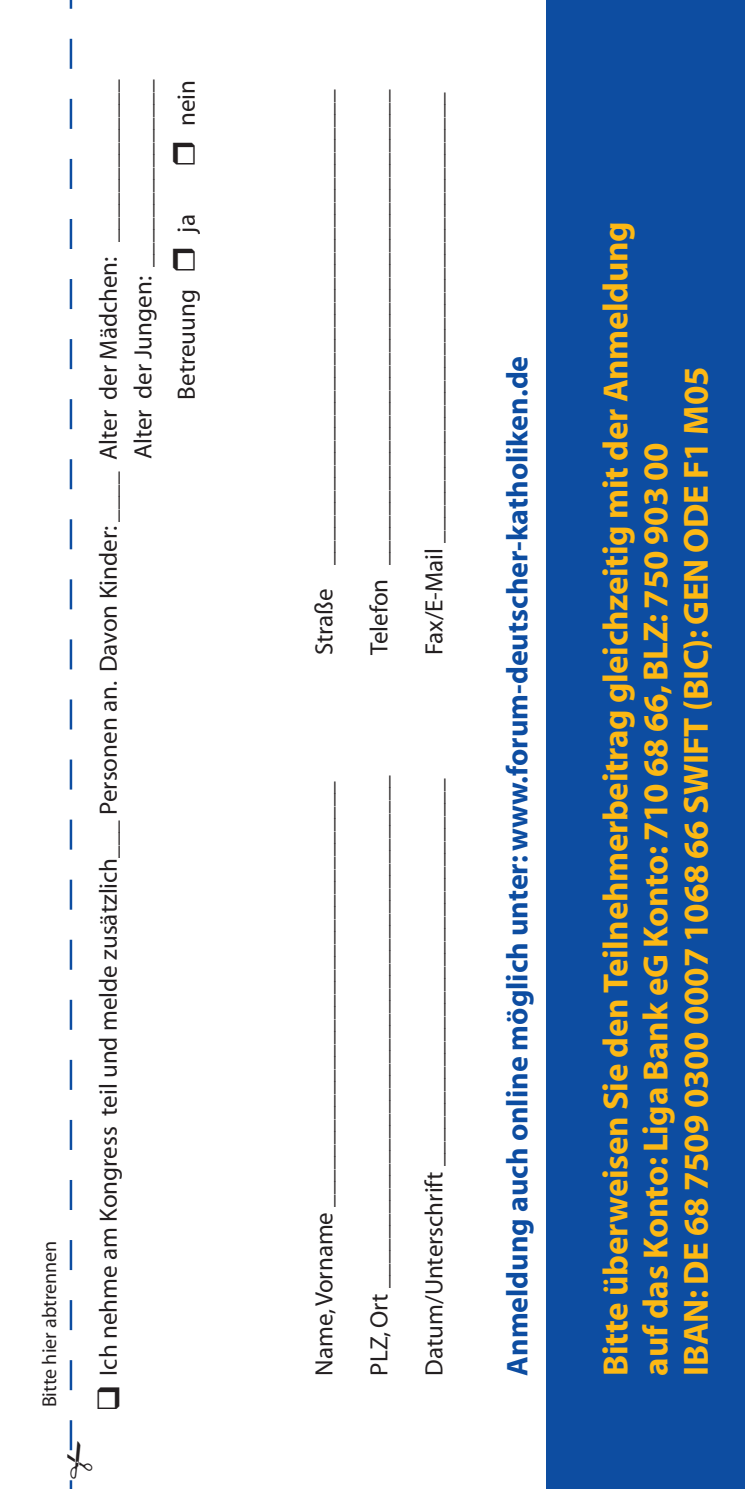
<style>
.page{position:relative;width:745px;height:1489px;background:#fff}
.page>*{position:absolute;margin:0;border:0;box-sizing:border-box;transform-origin:0 0}
.t1{font:700 35px/40px "Myriad";letter-spacing:-.01em;color:#fcb814}
.t2{font:700 30px "Myriad";color:#0d4da1}
.t3{font:25px/34.5px "Myriad";color:#231f20;text-align:right}
.t4{font:20px "Myriad";color:#231f20}
</style>
<div class="page">
<div style="left:546px;top:0;width:198px;height:1488px;background:#0d4da1"></div>
<svg style="left:69px;top:0;width:4px;height:1488px"></svg>
<p class="t4" style="left:39px;top:1407px;width:168px;rotate:-90deg">Bitte hier abtrennen</p>
<p class="t3" style="left:92px;top:1375px;width:1297px;rotate:-90deg">Ich nehme am Kongress teil und melde zusätzlich___ Personen an. Davon Kinder: ____ Alter der Mädchen: _____________<br>Alter der Jungen: _______________</p>
<p class="t3" style="left:170px;top:126px;width:48px;rotate:-90deg">nein</p>
<p class="t3" style="left:170px;top:232px;width:20px;rotate:-90deg">ja</p>
<p class="t3" style="left:170px;top:399px;width:112px;rotate:-90deg">Betreuung</p>
<p class="t3" style="left:307px;top:655px;width:566px;rotate:-90deg">Straße ______________________________________</p>
<p class="t3" style="left:362px;top:655px;width:566px;rotate:-90deg">Telefon ______________________________________</p>
<p class="t3" style="left:417px;top:655px;width:564px;rotate:-90deg">Fax/E-Mail ____________________________________</p>
<p class="t3" style="left:307px;top:1375px;width:595px;rotate:-90deg">Name, Vorname __________________________________</p>
<p class="t3" style="left:362px;top:1375px;width:601px;rotate:-90deg">PLZ, Ort _________________________________________</p>
<p class="t3" style="left:417px;top:1375px;width:598px;rotate:-90deg">Datum/Unterschrift _______________________________</p>
<p class="t2" style="left:501px;top:1375px;width:1021px;rotate:-90deg">Anmeldung auch online möglich unter: www.forum-deutscher-katholiken.de</p>
<h1 class="t1" style="left:596px;top:1375px;width:1155px;rotate:-90deg">Bitte überweisen Sie den Teilnehmerbeitrag gleichzeitig mit der Anmeldung auf das Konto: Liga Bank eG Konto: 710 68 66, BLZ: 750 903 00<br>IBAN: DE 68 7509 0300 0007 1068 66 SWIFT (BIC): GEN ODE F1 M05</h1>
</div>
